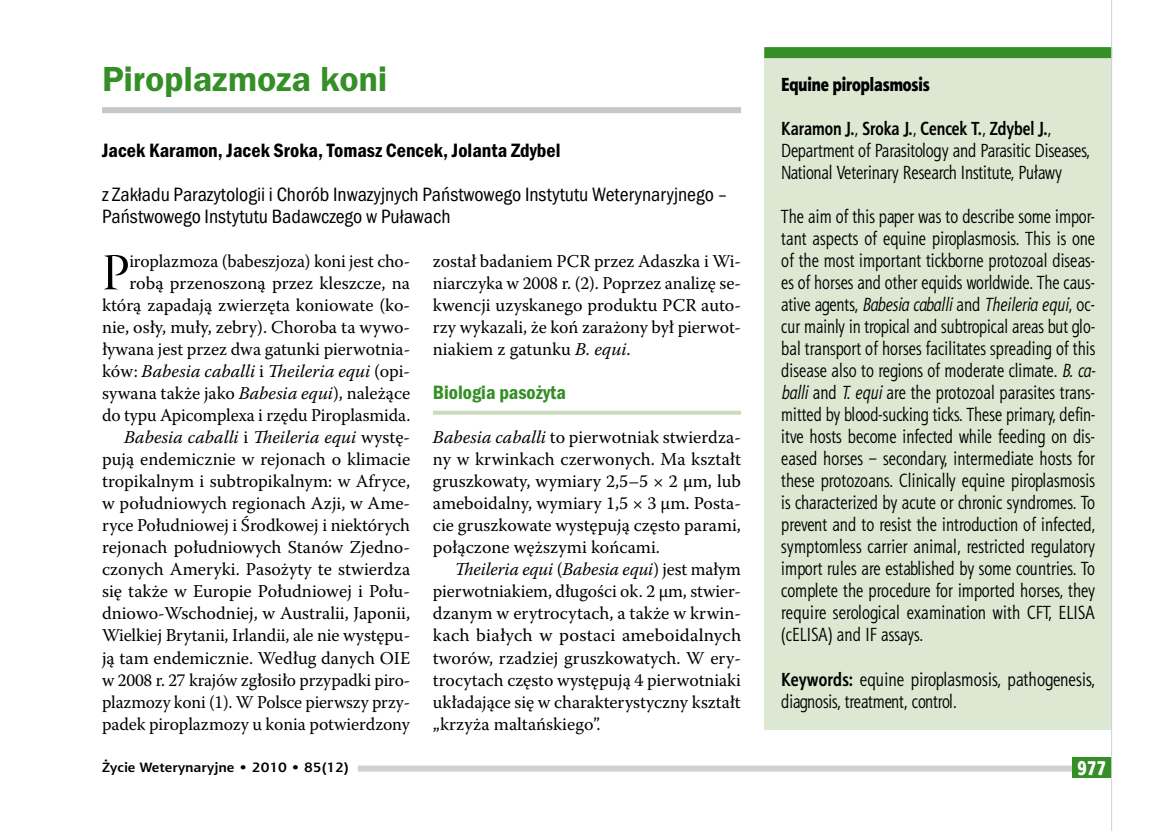
<style>
.page{position:relative;width:1174px;height:831px;background:#fff}
.page>*{position:absolute;margin:0;border:0;box-sizing:border-box;transform-origin:0 0}
.t1{font:51.4px "Warnock Pro Disp";color:#000}
.t2{font:600 36px "Franklin Gothic Itc TEE Dm";letter-spacing:-.005em;color:#358f27}
.t3{font:20px/22px "Franklin Got Itc TOT Boo Con";color:#000}
.t4{font:20px "Franklin Got Itc TOT Dem Con";color:#000}
.t5{font:20px "Franklin Got Itc TOT Dem Con";color:#358f27}
.t6{font:20px "Aerton Cnd EFN Black";color:#fff}
.t7{font:19px/22px "Aerton Cnd EFN";color:#000}
.t8{font:19px "Aerton Cnd EFN Black";color:#000}
.t9{font:18px/22px "Warnock Pro";color:#000;text-align:justify}
.t10{font:700 13.6px "Aerton EFN";color:#000;scale:1.11 1}
.s1{font-style:italic}
.s2{font-weight:700}
</style>
<div class="page">
<svg style="left:433px;top:410px;width:308px;height:4px"></svg>
<div style="left:102px;top:107px;width:639px;height:6px;background:#c6c7c8"></div>
<div style="left:764px;top:53px;width:348px;height:676px;background:#dce8d2"></div>
<div style="left:764px;top:47px;width:348px;height:11px;background:#358f27"></div>
<div style="left:358px;top:765px;width:753px;height:6px;background:#d0d1d2"></div>
<div style="left:1071px;top:757px;width:40px;height:21px;background:#358f27"></div>
<hr style="left:1111px;top:0;width:1px;height:830px;background:#d0d1d2">
<h2 class="t2" style="left:102px;top:59px;width:287px">Piroplazmoza koni</h2>
<p class="t4" style="left:102px;top:139px;width:460px">Jacek Karamon, Jacek Sroka, Tomasz Cencek, Jolanta Zdybel</p>
<p class="t3" style="left:102px;top:184px;width:627px">z Zakładu Parazytologii i Chorób Inwazyjnych Państwowego Instytutu Weterynaryjnego –<br>Państwowego Instytutu Badawczego w Puławach</p>
<p class="t9" style="left:102px;top:250px;width:310px;text-align:right">iroplazmoza (babeszjoza) koni jest cho&shy;robą przenoszoną przez kleszcze, na którą zapadają zwierzęta koniowate (ko&shy;nie, osły, muły, zebry). Choroba ta wywo&shy;ływana jest przez dwa gatunki pierwotnia&shy;ków: <span class="s1">Babesia caballi</span> i <span class="s1">Theileria equi</span> (opi&shy;sywana także jako <span class="s1">Babesia equi</span>), należące do typu Apicomplexa i rzędu Piroplasmida.<br><span class="s1">Babesia caballi</span> i <span class="s1">Theileria equi</span> wystę&shy;pują endemicznie w rejonach o klimacie tropikalnym i subtropikalnym: w Afryce, w południowych regionach Azji, w Ame&shy;ryce Południowej i Środkowej i niektórych rejonach południowych Stanów Zjedno&shy;czonych Ameryki. Pasożyty te stwierdza się także w Europie Południowej i Połu&shy;dniowo-Wschodniej, w Australii, Japonii, Wielkiej Brytanii, Irlandii, ale nie występu&shy;ją tam endemicznie. Według danych OIE w 2008 r. 27 krajów zgłosiło przypadki piro&shy;plazmozy koni (1). W Polsce pierwszy przy&shy;padek piroplazmozy u konia potwierdzony</p>
<p class="t9" style="left:433px;top:250px;width:310px">został badaniem PCR przez Adaszka i Wi&shy;niarczyka w 2008 r. (2). Poprzez analizę se&shy;kwencji uzyskanego produktu PCR auto&shy;rzy wykazali, że koń zarażony był pierwot&shy;niakiem z gatunku <span class="s1">B. equi</span>.</p>
<h1 class="t1" style="left:102px;top:245px;width:29px">P</h1>
<p class="t5" style="left:433px;top:381px;width:135px">Biologia pasożyta</p>
<p class="t9" style="left:433px;top:426px;width:310px"><span class="s1">Babesia caballi</span> to pierwotniak stwierdza&shy;ny w krwinkach czerwonych. Ma kształt gruszkowaty, wymiary 2,5–5 × 2 μm, lub ameboidalny, wymiary 1,5 × 3 μm. Posta&shy;cie gruszkowate występują często parami, połączone węższymi końcami.</p>
<p class="t9" style="left:433px;top:558px;width:310px;text-indent:22px"><span class="s1">Theileria equi</span> (<span class="s1">Babesia equi</span>) jest małym pierwotniakiem, długości ok. 2 μm, stwier&shy;dzanym w erytrocytach, a także w krwin&shy;kach białych w postaci ameboidalnych tworów, rzadziej gruszkowatych. W ery&shy;trocytach często występują 4 pierwotniaki układające się w charakterystyczny kształt „krzyża maltańskiego”.</p>
<p class="t8" style="left:781px;top:73px;width:150px">Equine piroplasmosis</p>
<p class="t7" style="left:781px;top:117px;width:310px"><span class="s2">Karamon J.</span>, <span class="s2">Sroka J.</span>, <span class="s2">Cencek T.</span>, <span class="s2">Zdybel J.</span>,<br>Department of Parasitology and Parasitic Diseases,<br>National Veterinary Research Institute, Puławy</p>
<p class="t7" style="left:781px;top:205px;width:316px;text-align:justify">The aim of this paper was to describe some impor&shy;tant aspects of equine piroplasmosis. This is one of the most important tickborne protozoal diseas&shy;es of horses and other equids worldwide. The caus&shy;ative agents, <span class="s1">Babesia caballi</span> and <span class="s1">Theileria equi</span>, oc&shy;cur mainly in tropical and subtropical areas but glo&shy;bal transport of horses facilitates spreading of this disease also to regions of moderate climate. <span class="s1">B. ca&shy;balli</span> and <span class="s1">T. equi</span> are the protozoal parasites trans&shy;mitted by blood-sucking ticks. These primary, defin&shy;itve hosts become infected while feeding on dis&shy;eased horses – secondary, intermediate hosts for these protozoans. Clinically equine piroplasmosis is characterized by acute or chronic syndromes. To prevent and to resist the introduction of infected, symptomless carrier animal, restricted regulatory import rules are established by some countries. To complete the procedure for imported horses, they require serological examination with CFT, ELISA (cELISA) and IF assays.</p>
<p class="t7" style="left:781px;top:667px;width:315px"><span class="s2">Keywords:</span> equine piroplasmosis, pathogenesis, diagnosis, treatment, control.</p>
<p class="t10" style="left:102px;top:759px;width:224px">Życie Weterynaryjne • 2010 • 85(12)</p>
<p class="t6" style="left:1077px;top:756px;width:31px">977</p>
</div>
